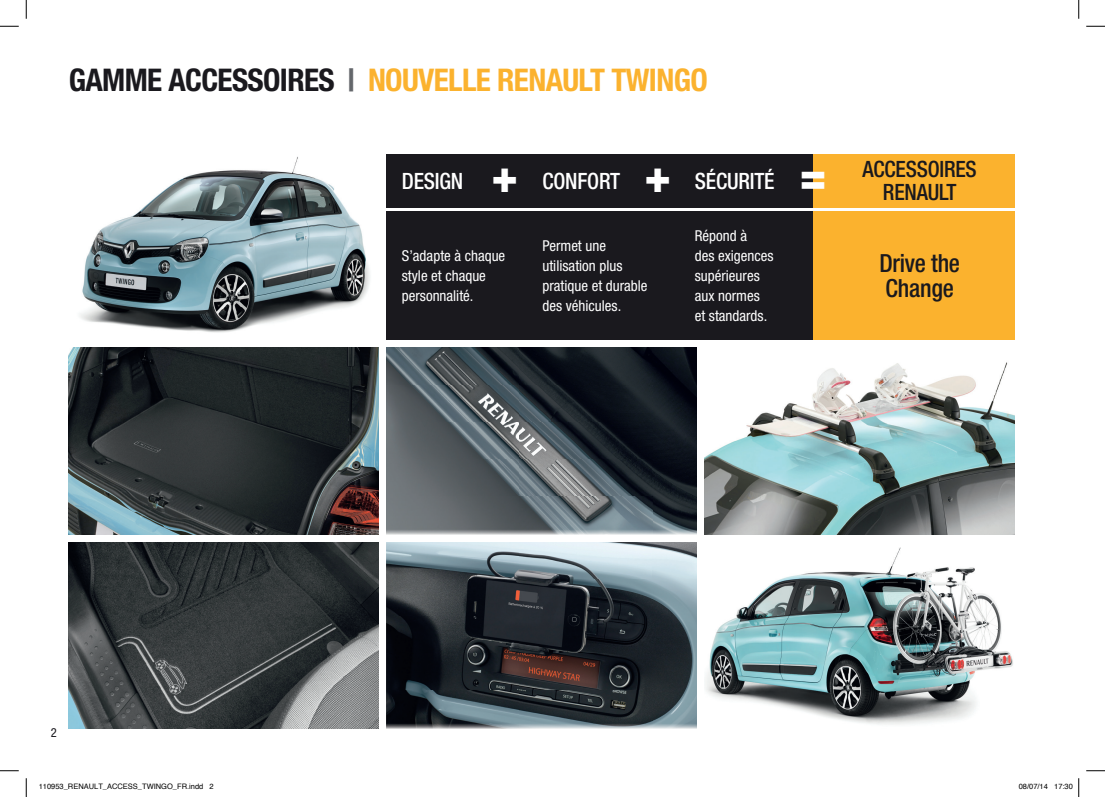
<style>
.page{position:relative;width:1105px;height:797px;background:#fff}
.page>*{position:absolute;margin:0;border:0;box-sizing:border-box;transform-origin:0 0}
.t1{font:700 condensed 31.25px "Helvetica Neue LT Std";letter-spacing:-.02em;color:#fbb22e}
.t2{font:500 condensed 25px/25px "Helvetica Neue LT Std";letter-spacing:-.01em;color:#1a191e;scale:.96 1}
.t3{font:500 condensed 22.5px "Helvetica Neue LT Std";letter-spacing:-.01em;color:#fff;scale:.96 1}
.t4{font:500 condensed 22.5px "Helvetica Neue LT Std";letter-spacing:-.01em;color:#1a191e;scale:.96 1}
.t5{font:condensed 15px/20px "Helvetica Neue LT Std";color:#fff}
.t6{font:condensed 12.5px "Helvetica Neue LT Std";color:#1a191e}
.t7{font:7.5px "Helvetica";color:#000}
.s1{color:#1a191e}
.s2{color:#64676b}
.s3{font-weight:900;font-size:46.25px}
</style>
<div class="page">
<div style="left:387px;top:154px;width:427px;height:53px;background:#1a191e"></div>
<div style="left:387px;top:211px;width:427px;height:129px;background:#1a191e"></div>
<div style="left:814px;top:154px;width:201px;height:53px;background:#fbb22e"></div>
<div style="left:814px;top:211px;width:201px;height:129px;background:#fbb22e"></div>
<img style="left:705px;top:547px;width:308px;height:178px">
<img style="left:705px;top:362px;width:310px;height:172px">
<img style="left:387px;top:542px;width:310px;height:186px">
<img style="left:387px;top:348px;width:310px;height:186px">
<img style="left:69px;top:542px;width:310px;height:186px">
<img style="left:69px;top:348px;width:310px;height:186px">
<img style="left:80px;top:156px;width:290px;height:177px">
<svg style="left:0;top:25px;width:19px;height:2px"></svg>
<svg style="left:1086px;top:25px;width:19px;height:2px"></svg>
<svg style="left:0;top:770px;width:19px;height:1px"></svg>
<svg style="left:1086px;top:770px;width:19px;height:1px"></svg>
<svg style="left:25px;top:0;width:2px;height:19px"></svg>
<svg style="left:25px;top:778px;width:2px;height:19px"></svg>
<svg style="left:1078px;top:0;width:1px;height:19px"></svg>
<svg style="left:1078px;top:778px;width:1px;height:19px"></svg>
<h1 class="t1" style="left:69px;top:61px;width:640px"><span class="s1">GAMME ACCESSOIRES</span> <span class="s2">|</span> NOUVELLE RENAULT TWINGO</h1>
<h3 class="t3" style="left:402px;top:167px;width:600px">DESIGN <span class="s3">+</span> CONFORT <span class="s3">+</span> SÉCURITÉ <span class="s3">=</span> <sup>ACCESSOIRES</sup></h3>
<h3 class="t4" style="left:883px;top:178px;width:78px">RENAULT</h3>
<p class="t6" style="left:51px;top:725px;width:7px">2</p>
<p class="t5" style="left:402px;top:246px;width:105px">S’adapte à chaque style et chaque personnalité.</p>
<p class="t5" style="left:542px;top:236px;width:107px">Permet une utilisation plus pratique et durable des véhicules.</p>
<p class="t5" style="left:695px;top:226px;width:80px">Répond à<br>des exigences supérieures aux normes et standards.</p>
<h2 class="t2" style="left:879px;top:250px;width:86px">Drive the<br>Change</h2>
<p class="t7" style="left:39px;top:781px;width:177px">110953_RENAULT_ACCESS_TWINGO_FR.indd 2</p>
<p class="t7" style="left:1019px;top:781px;width:56px">08/07/14 17:30</p>
</div>
